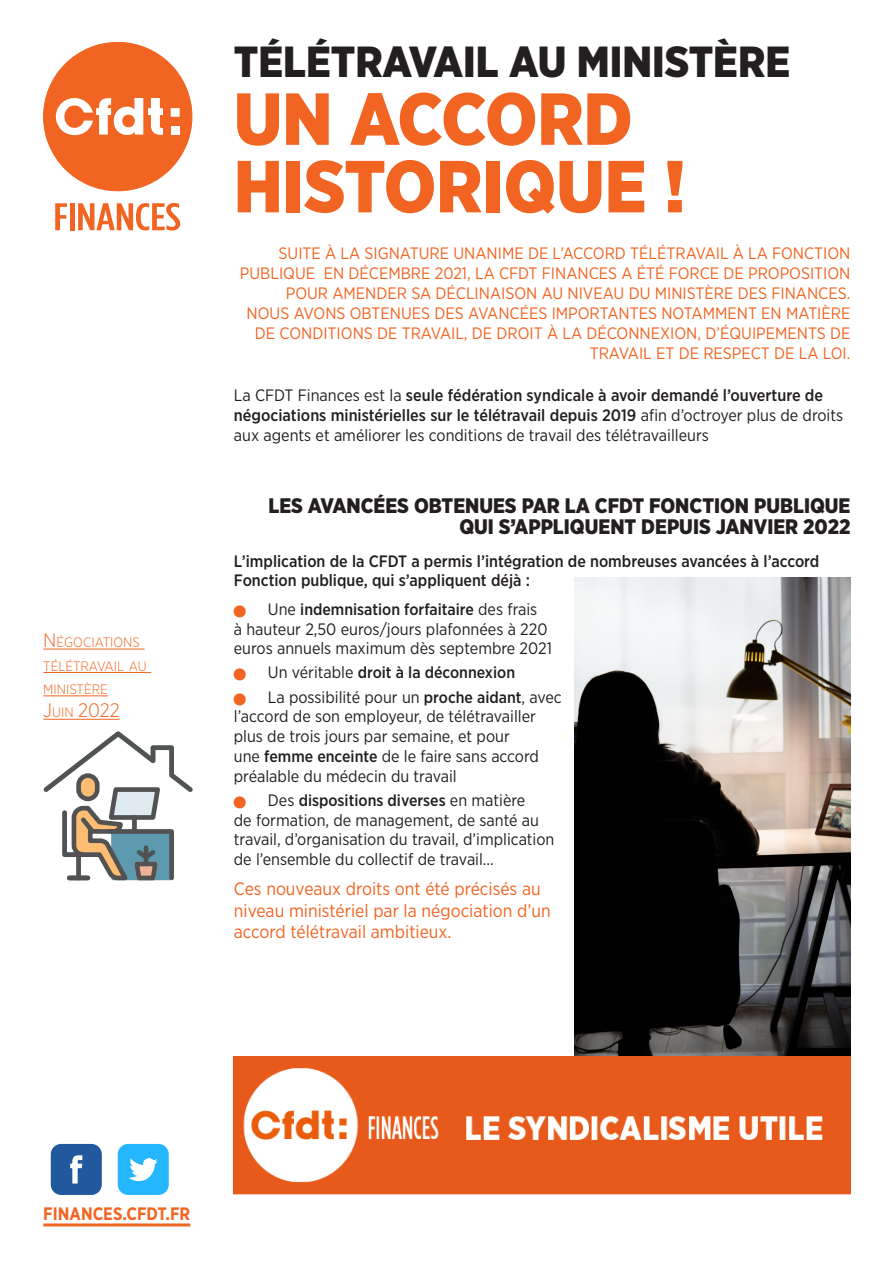
<style>
.page{position:relative;width:893px;height:1263px;background:#fff}
.page>*{position:absolute;margin:0;border:0;box-sizing:border-box;transform-origin:0 0}
.Tétière_II{font:900 73.5px/67.5px "Gotham Narrow";color:#f26421}
.Tétière_I{font:900 43.5px "Gotham Narrow";color:#231f20}
.Titre_I{font:900 21px/21px "Gotham Narrow";color:#231f20;text-align:right}
.Marge{font:300 19.5px "Gotham Narrow";color:#f26421}
.CFDT_12{font:18px/21.6px "Gotham Narrow";color:#f26421}
.textes_de_gauche_ora{font:700 18px "Gotham Narrow";color:#f26421;scale:.95 1}
.GN_11{font:16.5px/19.8px "Gotham Narrow";color:#231f20}
.Chapo{font:16.5px/19.8px "Gotham Narrow";color:#f26421;text-align:right}
.Méd_11{font:500 16.5px/19.8px "Gotham Narrow";color:#231f20}
.t1{font:500 16.2px "Gotham Narrow";color:#231f20}
.Marge-2{font:300 13.65px/23.4px "Gotham Narrow";color:#f26421}
.s1{font-size:19.5px}
.s2{font-size:13.65px}
.s3{font-weight:500}
.s4{font-weight:400;font-size:16.5px}
.s5{font-weight:500;font-size:16.2px}
</style>
<div class="page">
<hr style="left:43px;top:1223px;width:147px;height:3px;background:#f26421">
<div style="left:118px;top:1144px;width:51px;height:51px;background:#24b6ff;border-radius:10px"></div>
<svg style="left:129px;top:1158px;width:29px;height:23px"></svg>
<div style="left:51px;top:1144px;width:51px;height:51px;background:#22589d;border-radius:10px"></div>
<svg style="left:70px;top:1155px;width:12px;height:28px"></svg>
<div style="left:43px;top:42px;width:149px;height:149px;background:#f26421;border:1px solid #f26421;border-radius:50%"></div>
<div style="left:171px;top:108px;width:9px;height:9px;background:#fff"></div>
<div style="left:171px;top:126px;width:9px;height:9px;background:#fff"></div>
<svg style="left:56px;top:98px;width:107px;height:37px"></svg>
<svg style="left:55px;top:203px;width:12px;height:27px"></svg>
<hr style="left:70px;top:203px;width:4px;height:27px;background:#f26421">
<svg style="left:78px;top:203px;width:102px;height:28px"></svg>
<svg style="left:44px;top:731px;width:149px;height:149px"></svg>
<div style="left:132px;top:817px;width:5px;height:14px;background:#525252"></div>
<hr style="left:43px;top:648px;width:102px;height:1px;background:#f26421">
<hr style="left:43px;top:672px;width:108px;height:1px;background:#f26421">
<hr style="left:43px;top:695px;width:65px;height:1px;background:#f26421">
<hr style="left:43px;top:719px;width:77px;height:1px;background:#f26421">
<img style="left:574px;top:577px;width:276px;height:479px">
<img style="left:234px;top:1056px;width:616px;height:138px">
<p class="Marge-2" style="left:43px;top:630px;width:105px"><span class="s1">N</span>ÉGOCIATIONS<br>TÉLÉTRAVAIL AU<br>MIN ISTÈRE</p>
<p class="Marge" style="left:43px;top:698px;width:78px">J<span class="s2">UIN</span> 2022</p>
<p class="Tétière_I" style="left:234px;top:33px;width:558px">TÉLÉTRAVAIL AU MINISTÈRE</p>
<p class="Tétière_II" style="left:234px;top:84px;width:453px">UN ACCORD<br>HISTORIQUE !</p>
<p class="Chapo" style="left:240px;top:243px;width:612px">SUITE À LA SIGNATURE UNANIME DE L’ACCORD TÉLÉTRAVAIL À LA FONCTION PUBLIQUE EN DÉCEMBRE 2021, LA CFDT FINANCES A ÉTÉ FORCE DE PROPOSITION POUR AMENDER SA DÉCLINAISON AU NIVEAU DU MINISTÈRE DES FINANCES.<br>NOUS AVONS OBTENUES DES AVANCÉES IMPORTANTES NOTAMMENT EN MATIÈRE DE CONDITIONS DE TRAVAIL, DE DROIT À LA DÉCONNEXION, D’ÉQUIPEMENTS DE TRAVAIL ET DE RESPECT DE LA LOI.</p>
<p class="GN_11" style="left:234px;top:385px;width:611px">La CFDT Finances est la <span class="s3">seule fédération syndicale à avoir demandé l’ouverture de négociations ministérielles sur le télétravail depuis 2019</span> afin d’octroyer plus de droits aux agents et améliorer les conditions de travail des télétravailleurs</p>
<p class="Titre_I" style="left:268px;top:495px;width:583px">LES AVANCÉES OBTENUES PAR LA CFDT FONCTION PUBLIQUE<br>QUI S’APPLIQUENT DEPUIS JANVIER 2022</p>
<p class="Méd_11" style="left:234px;top:551px;width:587px">L’implication de la CFDT a permis l’intégration de nombreuses avancées à l’accord<br>Fonction publique, qui s’appliquent déjà :</p>
<p class="t1" style="left:268px;top:599px;width:271px"><span class="s4">Une</span> indemnisation forfaitaire <span class="s4">des frais</span></p>
<p class="GN_11" style="left:234px;top:618px;width:320px">à hauteur 2,50 euros/jours plafonnées à 220 euros annuels maximum dès septembre 2021</p>
<p class="t1" style="left:268px;top:662px;width:249px"><span class="s4">Un véritable</span> droit à la déconnexion</p>
<p class="GN_11" style="left:234px;top:686px;width:329px;text-indent:34px">La possibilité pour un <span class="s5">proche aidant</span>, avec l’accord de son employeur, de télétravailler plus de trois jours par semaine, et pour<br>une <span class="s5">femme enceinte</span> de le faire sans accord préalable du médecin du travail</p>
<p class="t1" style="left:268px;top:790px;width:259px"><span class="s4">Des</span> dispositions diverses <span class="s4">en matière</span></p>
<p class="GN_11" style="left:234px;top:809px;width:322px">de formation, de management, de santé au travail, d’organisation du travail, d’implication de l’ensemble du collectif de travail…</p>
<p class="CFDT_12" style="left:234px;top:878px;width:318px">Ces nouveaux droits ont été précisés au niveau ministériel par la négociation d’un accord télétravail ambitieux.</p>
<p class="textes_de_gauche_ora" style="left:43px;top:1202px;width:156px">FINANCES.CFDT.FR</p>
</div>
